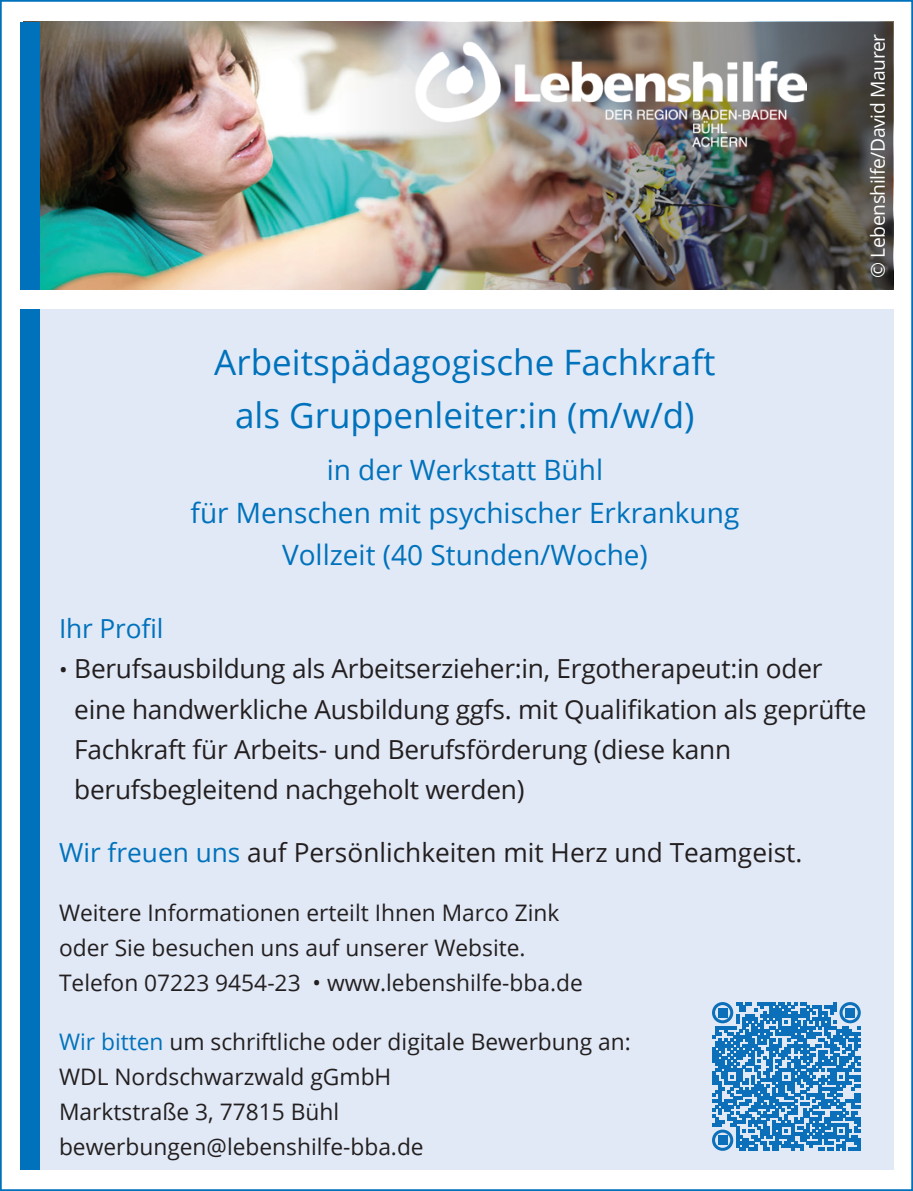
<style>
.page{position:relative;width:913px;height:1191px;background:#fff}
.page>*{position:absolute;margin:0;border:0;box-sizing:border-box;transform-origin:0 0}
.t1{font:35px/52.5px "Open Sans";color:#0072bc;text-align:center}
.t2{font:28px/42px "Open Sans";color:#0072bc;text-align:center}
.t3{font:26.25px/40.2px "Open Sans";letter-spacing:-.01em;color:#231f20}
.t4{font:26.25px "Open Sans";letter-spacing:-.005em;color:#0072bc}
.t5{font:22.75px/35px "Open Sans";color:#231f20}
.t6{font:19.25px "Open Sans";letter-spacing:-.02em;color:#fff}
.s1{font-size:22.75px}
.s2{color:#0072bc}
</style>
<div class="page">
<div style="left:20px;top:309px;width:873px;height:861px;background:#e1e9f6"></div>
<div style="left:20px;top:309px;width:20px;height:861px;background:#0072bc"></div>
<img style="left:40px;top:22px;width:168px;height:268px">
<div style="left:20px;top:22px;width:20px;height:268px;background:#0072bc"></div>
<img style="left:208px;top:22px;width:685px;height:268px">
<img style="left:415px;top:41px;width:391px;height:107px">
<svg style="left:712px;top:1002px;width:149px;height:149px"></svg>
<div style="left:718px;top:1008px;width:9px;height:9px;background:#0b6fb9"></div>
<div style="left:845px;top:1008px;width:9px;height:9px;background:#0b6fb9"></div>
<div style="left:718px;top:1135px;width:9px;height:9px;background:#0b6fb9"></div>
<h1 class="t1" style="left:214px;top:335px;width:503px">Arbeitspädagogische Fachkraft als Gruppenleiter:in (m/w/d)</h1>
<p class="t2" style="left:190px;top:448px;width:550px">in der Werkstatt Bühl<br>für Menschen mit psychischer Erkrankung<br>Vollzeit (40 Stunden/Woche)</p>
<p class="t6" style="left:865px;top:278px;width:246px;rotate:-90deg">© Lebenshilfe/David Maurer</p>
<p class="t4" style="left:59px;top:610px;width:106px">Ihr Profil</p>
<p class="t3" style="left:74px;top:648px;width:794px;text-indent:-15px"><span class="s1">•</span> Berufsausbildung als Arbeitserzieher:in, Ergotherapeut:in oder eine handwerkliche Ausbildung ggfs. mit Qualifikation als geprüfte Fachkraft für Arbeits- und Berufsförderung (diese kann berufsbegleitend nachgeholt werden)</p>
<p class="t3" style="left:59px;top:831px;width:745px"><span class="s2">Wir freuen uns</span> auf Persönlichkeiten mit Herz und Teamgeist.</p>
<p class="t5" style="left:59px;top:894px;width:525px">Weitere Informationen erteilt Ihnen Marco Zink oder Sie besuchen uns auf unserer Website.<br>Telefon 07223 9454-23 • www.lebenshilfe-bba.de</p>
<p class="t5" style="left:59px;top:1023px;width:573px"><span class="s2">Wir bitten</span> um schriftliche oder digitale Bewerbung an:<br>WDL Nordschwarzwald gGmbH<br>Marktstraße 3, 77815 Bühl bewerbungen@lebenshilfe-bba.de</p>
</div>
